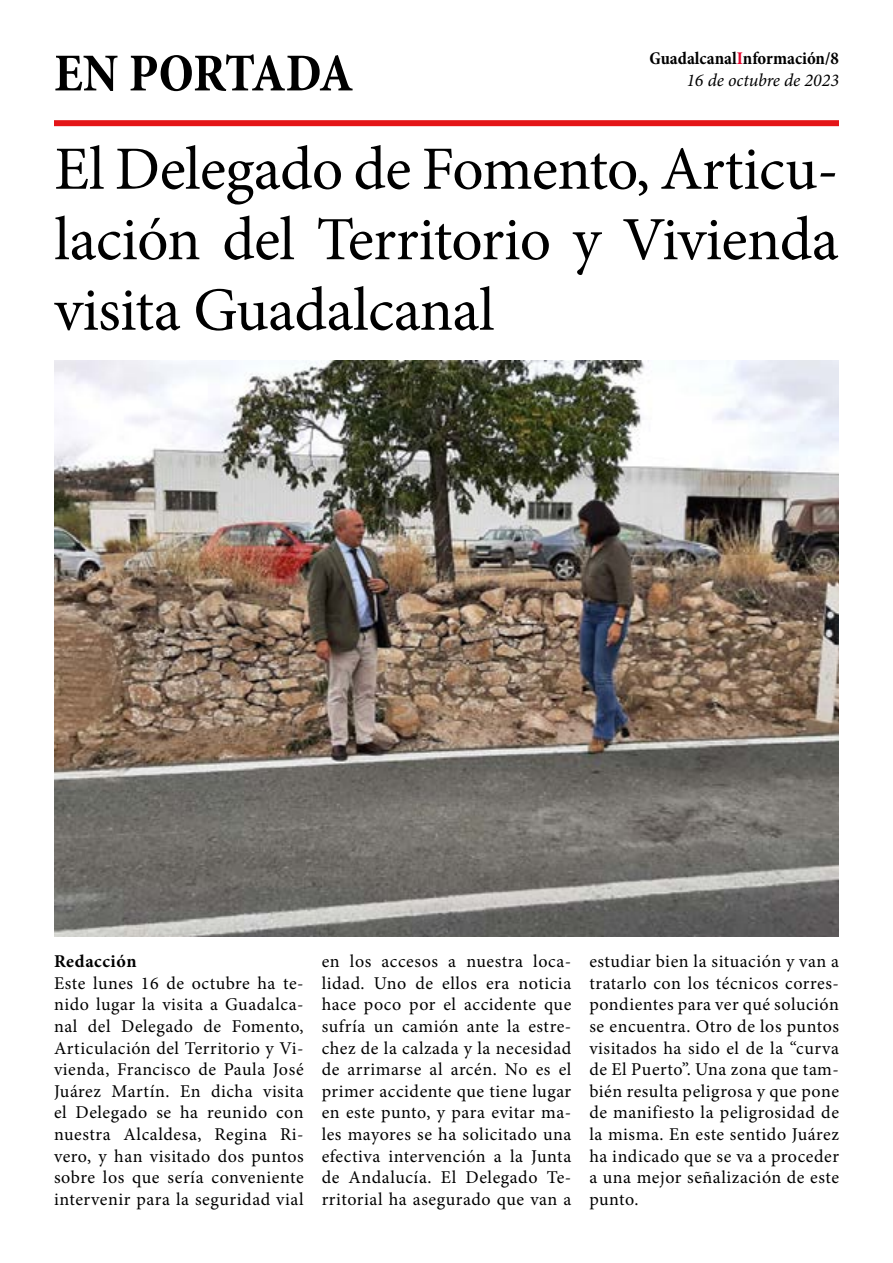
<style>
.page{position:relative;width:893px;height:1263px;background:#fff}
.page>*{position:absolute;margin:0;border:0;box-sizing:border-box;transform-origin:0 0}
.t1{font:61.5px/70.5px "Minion Pro";letter-spacing:-.01em;color:#000;text-align:justify}
.t2{font:700 condensed 54px "Minion Pro";letter-spacing:-.015em;color:#000}
.t3{font:18px/21.6px "Minion Pro";letter-spacing:.03em;color:#000;text-align:justify}
.t4{font:700 condensed 18px/21.6px "Minion Pro";color:#000;text-align:right}
.t5{font:700 18px "Minion Pro";letter-spacing:.03em;color:#000}
.s1{color:#e4032b}
.s2{font-weight:400;font-style:italic;font-stretch:normal}
</style>
<div class="page">
<div style="left:54px;top:120px;width:785px;height:6px;background:#e41518"></div>
<img style="left:54px;top:360px;width:785px;height:576px">
<h2 class="t2" style="left:54px;top:36px;width:301px">EN PORTADA</h2>
<p class="t4" style="left:649px;top:48px;width:191px">Guadalcanal<span class="s1">I</span>nformación/8<br><span class="s2">16 de octubre de 2023</span></p>
<h1 class="t1" style="left:54px;top:134px;width:786px">El Delegado de Fomento, Articu&shy;lación del Territorio y Vivienda visita Guadalcanal</h1>
<p class="t5" style="left:54px;top:949px;width:84px">Redacción</p>
<p class="t3" style="left:54px;top:972px;width:251px">Este lunes 16 de octubre ha te&shy;nido lugar la visita a Guadalca&shy;nal del Delegado de Fomento, Articulación del Territorio y Vi&shy;vienda, Francisco de Paula José Juárez Martín. En dicha visita el Delegado se ha reunido con nuestra Alcaldesa, Regina Ri&shy;vero, y han visitado dos puntos sobre los que sería conveniente intervenir para la seguridad vial</p>
<p class="t3" style="left:322px;top:951px;width:251px">en los accesos a nuestra loca&shy;lidad. Uno de ellos era noticia hace poco por el accidente que sufría un camión ante la estre&shy;chez de la calzada y la necesidad de arrimarse al arcén. No es el primer accidente que tiene lugar en este punto, y para evitar ma&shy;les mayores se ha solicitado una efectiva intervención a la Junta de Andalucía. El Delegado Te&shy;rritorial ha asegurado que van a</p>
<p class="t3" style="left:589px;top:951px;width:251px">estudiar bien la situación y van a tratarlo con los técnicos corres&shy;pondientes para ver qué solución se encuentra. Otro de los puntos visitados ha sido el de la “curva de El Puerto”. Una zona que tam&shy;bién resulta peligrosa y que pone de manifiesto la peligrosidad de la misma. En este sentido Juárez ha indicado que se va a proceder a una mejor señalización de este punto.</p>
</div>
